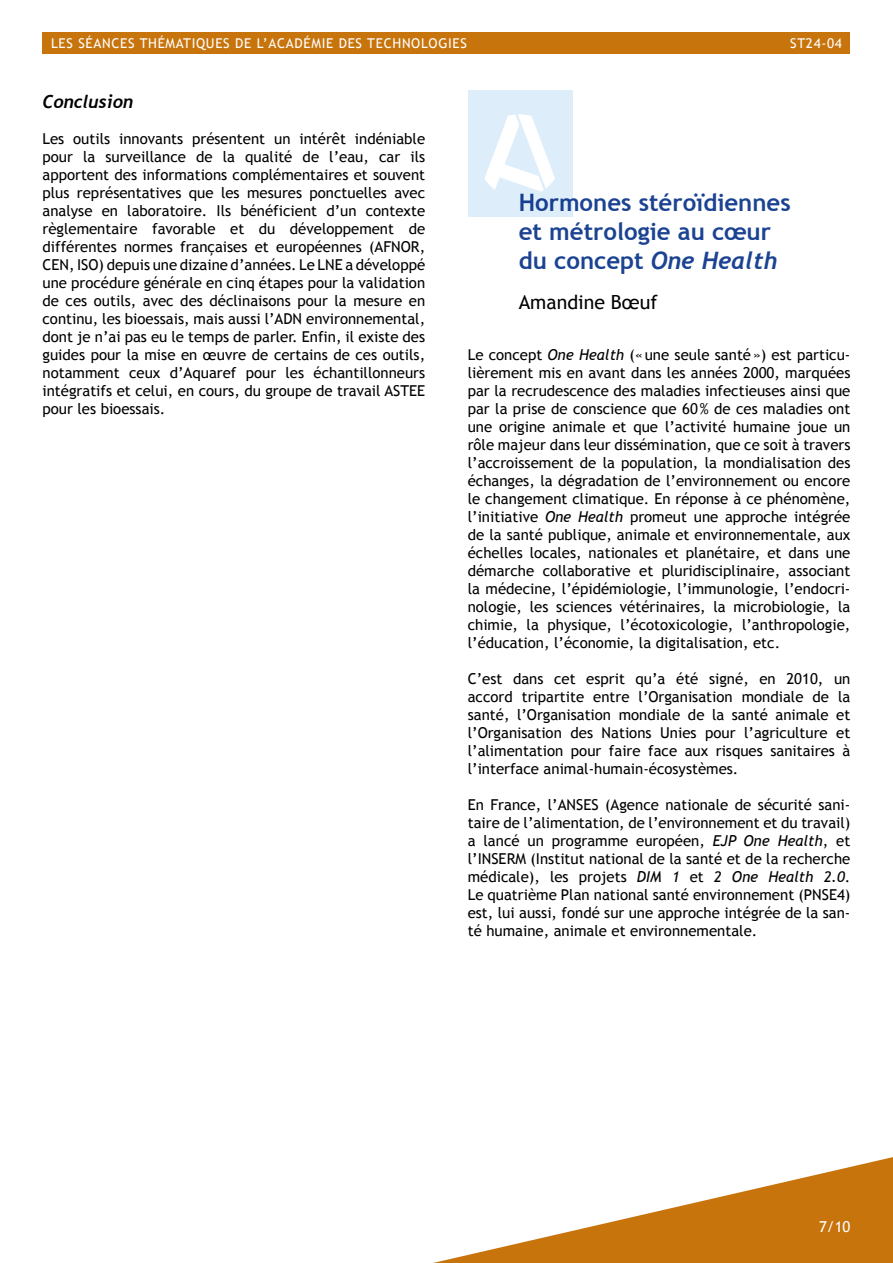
<style>
.page{position:relative;width:893px;height:1263px;background:#fff}
.page>*{position:absolute;margin:0;border:0;box-sizing:border-box;transform-origin:0 0}
.t1{font:700 24px/28.8px "Trebuchet MS";color:#1b4392}
.t2{font:19.5px "Trebuchet MS";color:#000}
.t3{font:italic 700 18px "Trebuchet";color:#000}
.t4{font:15px/18px "Trebuchet MS";color:#000;text-align:justify}
.t5{font:15px "Trebuchet MS";color:#fff}
.t6{font:13.5px "Trebuchet MS";letter-spacing:.05em;color:#fff}
.s1{font-family:"Trebuchet";font-style:italic}
.s2{font-style:italic}
</style>
<div class="page">
<svg style="left:433px;top:1157px;width:460px;height:106px"></svg>
<div style="left:43px;top:33px;width:807px;height:21px;background:#c8740c"></div>
<div style="left:468px;top:90px;width:104px;height:126px;background:#deedfa"></div>
<svg style="left:484px;top:114px;width:71px;height:78px"></svg>
<p class="t6" style="left:51px;top:36px;width:417px">LES SÉANCES THÉMATIQUES DE L’ACADÉMIE DES TECHNOLOGIES</p>
<p class="t6" style="left:790px;top:36px;width:53px">ST24-04</p>
<p class="t3" style="left:43px;top:91px;width:92px">Conclusion</p>
<p class="t4" style="left:43px;top:130px;width:384px">Les outils innovants présentent un intérêt indéniable pour la surveillance de la qualité de l’eau, car ils apportent des informations complémentaires et souvent plus représentatives que les mesures ponctuelles avec analyse en laboratoire. Ils bénéficient d’un contexte règlementaire favorable et du développement de différentes normes françaises et européennes (AFNOR, CEN, ISO) depuis une dizaine d’années. Le LNE a développé une procédure générale en cinq étapes pour la validation de ces outils, avec des déclinaisons pour la mesure en continu, les bioessais, mais aussi l’ADN environnemental, dont je n’ai pas eu le temps de parler. Enfin, il existe des guides pour la mise en œuvre de certains de ces outils, notamment ceux d’Aquaref pour les échantillonneurs intégratifs et celui, en cours, du groupe de travail ASTEE pour les bioessais.</p>
<h1 class="t1" style="left:519px;top:188px;width:273px">Hormones stéroïdiennes et métrologie au cœur du concept <span class="s1">One Health</span></h1>
<h2 class="t2" style="left:519px;top:291px;width:141px">Amandine Bœuf</h2>
<p class="t4" style="left:468px;top:346px;width:384px">Le concept <span class="s2">One Health</span> («une seule santé») est particu&shy;lièrement mis en avant dans les années 2000, marquées par la recrudescence des maladies infectieuses ainsi que par la prise de conscience que 60% de ces maladies ont une origine animale et que l’activité humaine joue un rôle majeur dans leur dissémination, que ce soit à travers l’accroissement de la population, la mondialisation des échanges, la dégradation de l’environnement ou encore le changement climatique. En réponse à ce phénomène, l’initiative <span class="s2">One Health</span> promeut une approche intégrée de la santé publique, animale et environnementale, aux échelles locales, nationales et planétaire, et dans une démarche collaborative et pluridisciplinaire, associant la médecine, l’épidémiologie, l’immunologie, l’endocri&shy;nologie, les sciences vétérinaires, la microbiologie, la chimie, la physique, l’écotoxicologie, l’anthropologie, l’éducation, l’économie, la digitalisation, etc.</p>
<p class="t4" style="left:468px;top:670px;width:384px">C’est dans cet esprit qu’a été signé, en 2010, un accord tripartite entre l’Organisation mondiale de la santé, l’Organisation mondiale de la santé animale et l’Organisation des Nations Unies pour l’agriculture et l’alimentation pour faire face aux risques sanitaires à l’interface animal-humain-écosystèmes.</p>
<p class="t4" style="left:468px;top:796px;width:384px">En France, l’ANSES (Agence nationale de sécurité sani&shy;taire de l’alimentation, de l’environnement et du travail) a lancé un programme européen, <span class="s2">EJP One Health</span>, et l’INSERM (Institut national de la santé et de la recherche médicale), les projets <span class="s2">DIM 1</span> et <span class="s2">2 One Health 2.0</span>.<br>Le quatrième Plan national santé environnement (PNSE4) est, lui aussi, fondé sur une approche intégrée de la san&shy;té humaine, animale et environnementale.</p>
<p class="t5" style="left:819px;top:1218px;width:33px">7/10</p>
</div>
